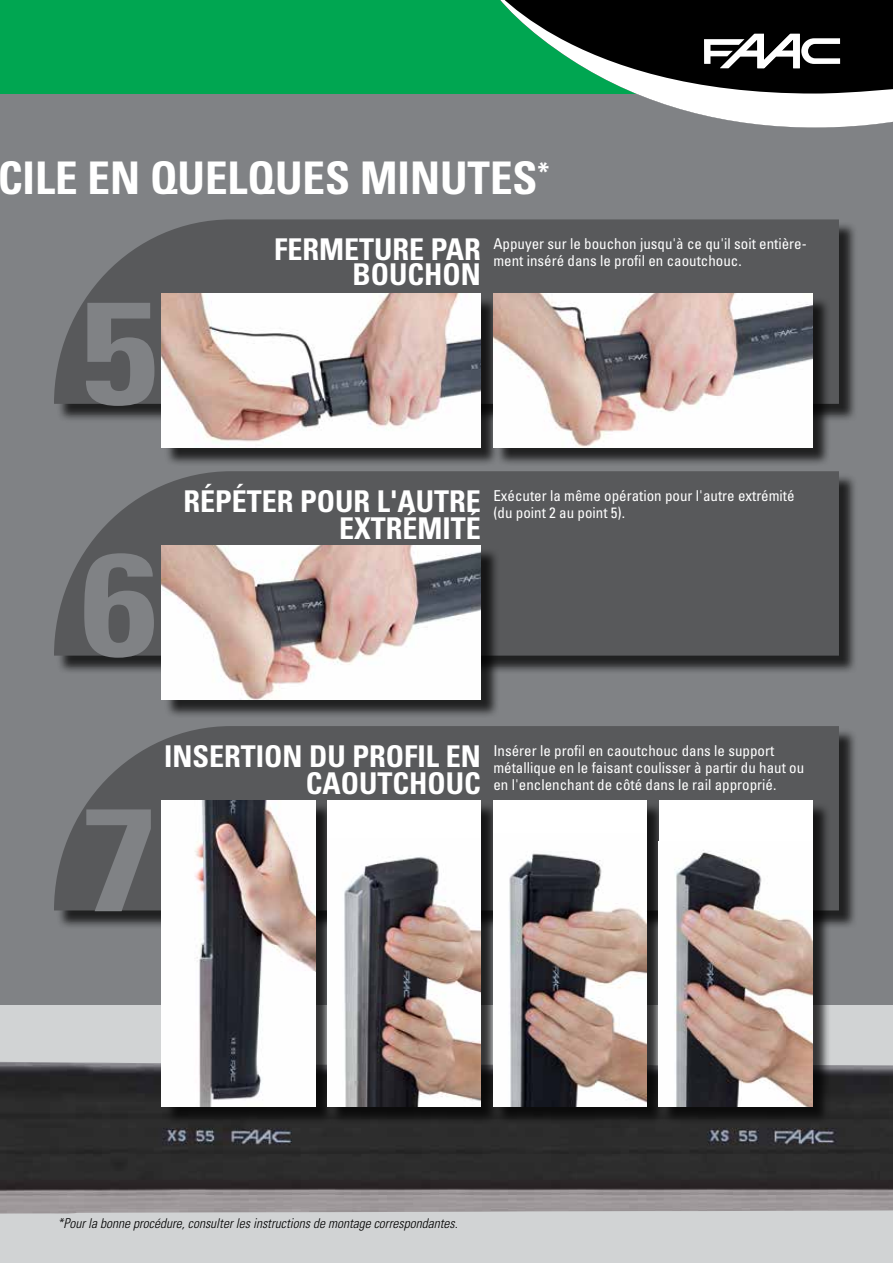
<style>
.page{position:relative;width:893px;height:1263px;background:#808285}
.page>*{position:absolute;margin:0;border:0;box-sizing:border-box;transform-origin:0 0}
.t1{font:700 condensed 145.8px "Univers LT Std";color:#808285;scale:1.18 1}
.t2{font:700 condensed 45px "Univers LT Std";color:#fff}
.t3{font:700 condensed 30px "Univers LT Std";color:#fff}
.t4{font:700 condensed 27px "Univers LT Std";color:#fff}
.t5{font:condensed 15px/17px "Univers LT Std";color:#fff}
.t6{font:italic 300 condensed 13.5px "Univers LT Std";color:#000}
</style>
<div class="page">
<div style="left:0;top:0;width:893px;height:94px;background:#00a651"></div>
<div style="left:0;top:1005px;width:893px;height:258px;background:#d1d3d4"></div>
<img style="left:0;top:1062px;width:893px;height:152px">
<svg style="left:500px;top:0;width:393px;height:128px;fill:#000"></svg>
<svg style="left:704px;top:34px;width:136px;height:34px;background:#747474"></svg>
<div style="left:56px;top:473px;width:802px;height:201px;background:#000;opacity:.75"></div>
<svg style="left:54px;top:471px;width:785px;height:185px;background:#5a5b5d"></svg>
<div style="left:56px;top:728px;width:802px;height:201px;background:#000;opacity:.75"></div>
<svg style="left:54px;top:726px;width:785px;height:184px;background:#5c5d5f"></svg>
<div style="left:56px;top:222px;width:802px;height:201px;background:#000;opacity:.75"></div>
<svg style="left:54px;top:219px;width:785px;height:185px;background:#5d5e60"></svg>
<div style="left:164px;top:296px;width:336px;height:170px;background:#000;opacity:.75"></div>
<img style="left:162px;top:294px;width:319px;height:154px">
<div style="left:495px;top:296px;width:336px;height:170px;background:#000;opacity:.75"></div>
<img style="left:493px;top:294px;width:319px;height:154px">
<div style="left:164px;top:548px;width:336px;height:170px;background:#000;opacity:.75"></div>
<img style="left:162px;top:545px;width:319px;height:154px">
<div style="left:164px;top:802px;width:170px;height:323px;background:#000;opacity:.75"></div>
<img style="left:162px;top:800px;width:153px;height:306px">
<div style="left:329px;top:802px;width:170px;height:323px;background:#000;opacity:.75"></div>
<div style="left:327px;top:800px;width:154px;height:306px;background:#fff"></div>
<img style="left:344px;top:856px;width:137px;height:250px">
<div style="left:495px;top:802px;width:171px;height:323px;background:#000;opacity:.75"></div>
<div style="left:493px;top:800px;width:154px;height:306px;background:#fff"></div>
<img style="left:509px;top:853px;width:138px;height:253px">
<div style="left:661px;top:802px;width:170px;height:323px;background:#000;opacity:.75"></div>
<div style="left:659px;top:800px;width:153px;height:306px;background:#fff"></div>
<img style="left:674px;top:850px;width:138px;height:256px">
<h2 class="t2" style="left:-49px;top:151px;width:22px">CILE</h2>
<h2 class="t2" style="left:88px;top:151px;width:212px">EN QUELQUES</h2>
<h2 class="t2" style="left:360px;top:151px;width:26px">MINUTES</h2>
<h3 class="t4" style="left:538px;top:156px;width:13px">*</h3>
<h1 class="t1" style="left:81px;top:263px;width:66px">5</h1>
<h3 class="t3" style="left:274px;top:231px;width:18px">FERMETURE</h3>
<h3 class="t3" style="left:431px;top:231px;width:17px">PAR</h3>
<h3 class="t3" style="left:353px;top:256px;width:19px">BOUC</h3>
<h3 class="t3" style="left:424px;top:256px;width:37px">HON</h3>
<p class="t5" style="left:493px;top:235px;width:315px">Appuyer sur le bouchon jusqu'à ce qu'il soit entière&shy;ment inséré dans le profil en caoutchouc.</p>
<h1 class="t1" style="left:81px;top:515px;width:66px">6</h1>
<h3 class="t3" style="left:183px;top:483px;width:33px">RÉPÉTER</h3>
<h3 class="t3" style="left:300px;top:483px;width:18px">POUR</h3>
<h3 class="t3" style="left:377px;top:483px;width:39px">L'AUTRE</h3>
<h3 class="t3" style="left:339px;top:510px;width:17px">EXTRÉMITÉ</h3>
<p class="t5" style="left:493px;top:487px;width:303px">Exécuter la même opération pour l'autre extrémité (du point 2 au point 5).</p>
<h1 class="t1" style="left:81px;top:770px;width:66px">7</h1>
<h3 class="t3" style="left:164px;top:738px;width:16px">INSERTION</h3>
<h3 class="t3" style="left:309px;top:738px;width:59px">DU PROFIL</h3>
<h3 class="t3" style="left:446px;top:738px;width:17px">EN</h3>
<h3 class="t3" style="left:306px;top:765px;width:18px">CAOUTC</h3>
<h3 class="t3" style="left:409px;top:765px;width:37px">HOUC</h3>
<p class="t5" style="left:493px;top:742px;width:312px">Insérer le profil en caoutchouc dans le support métallique en le faisant coulisser à partir du haut ou en l'enclenchant de côté dans le rail approprié.</p>
<p class="t6" style="left:57px;top:1215px;width:402px">*Pour la bonne procédure, consulter les instructions de montage correspondantes.</p>
</div>
